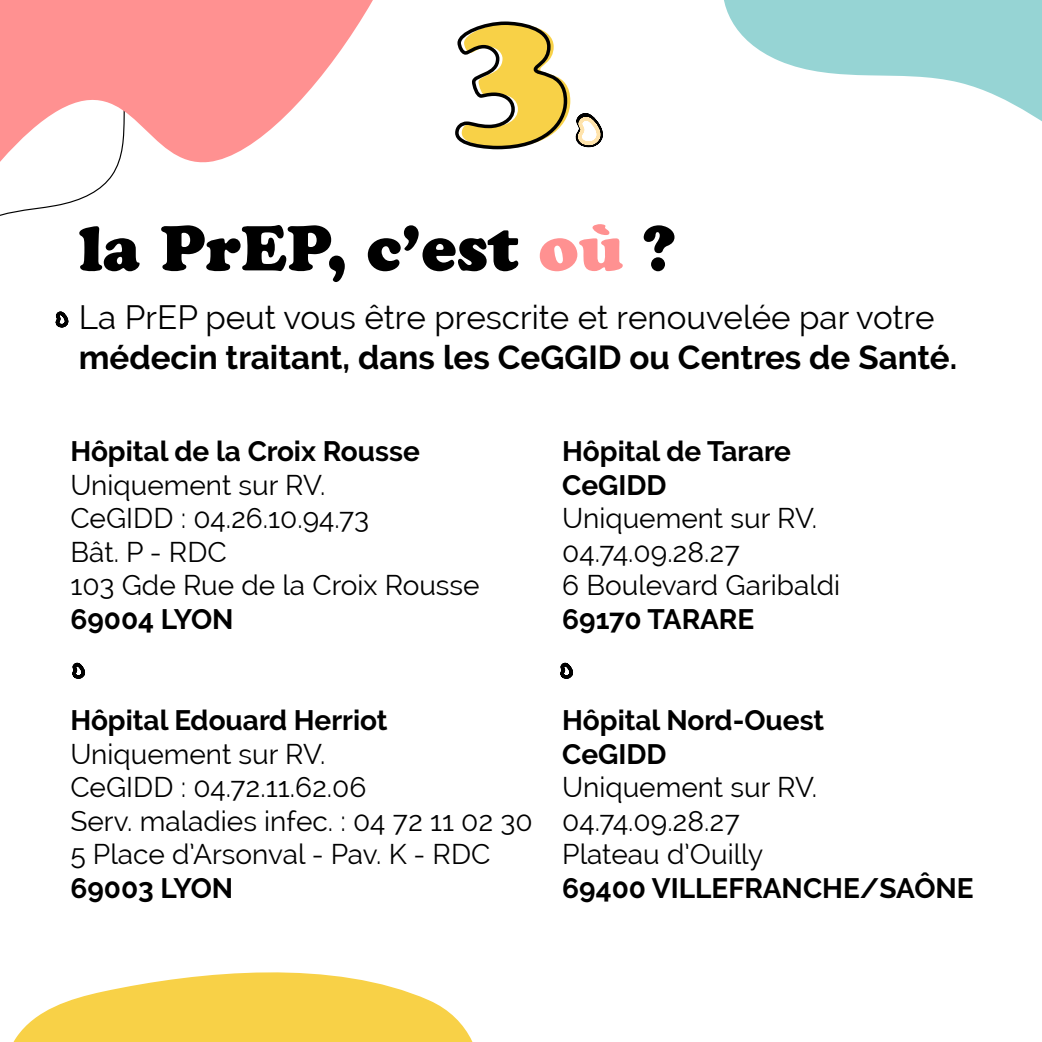
<style>
.page{position:relative;width:1042px;height:1042px;background:#fff}
.page>*{position:absolute;margin:0;border:0;box-sizing:border-box;transform-origin:0 0}
.t1{font:63px "Cooper Black Std";color:#000}
.t2{font:33.25px "Raleway";color:#000}
.t3{font:700 33.25px "Raleway";color:#000}
.t4{font:28px/33.6px "Raleway";color:#000}
.t5{font:700 28px/33.6px "Raleway";color:#000}
.s1{color:#ff9191}
.s2{font-weight:400}
</style>
<div class="page">
<svg style="left:0;top:0;width:373px;height:216px;fill:#ff9191"></svg>
<svg style="left:13px;top:972px;width:460px;height:70px"></svg>
<svg style="left:55px;top:311px;width:14px;height:17px"></svg>
<svg style="left:72px;top:662px;width:13px;height:17px"></svg>
<svg style="left:560px;top:662px;width:13px;height:17px"></svg>
<svg style="left:724px;top:0;width:318px;height:122px;fill:#96d4d4"></svg>
<svg style="left:455px;top:21px;width:148px;height:129px"></svg>
<p class="t1" style="left:79px;top:210px;width:598px">la PrEP, c’est <span class="s1">où</span> ?</p>
<p class="t2" style="left:79px;top:298px;width:857px">La PrEP peut vous être prescrite et renouvelée par votre</p>
<p class="t3" style="left:79px;top:338px;width:880px">médecin traitant, dans les CeGGID ou Centres de Santé.</p>
<p class="t5" style="left:70px;top:434px;width:351px">Hôpital de la Croix Rousse</p>
<p class="t4" style="left:70px;top:468px;width:256px">Uniquement sur RV.</p>
<p class="t4" style="left:70px;top:501px;width:300px">CeGIDD : 04.26.10.94.73</p>
<p class="t4" style="left:70px;top:535px;width:158px">Bât. P - RDC</p>
<p class="t4" style="left:70px;top:569px;width:411px">103 Gde Rue de la Croix Rousse</p>
<p class="t5" style="left:70px;top:602px;width:165px">69004 LYON</p>
<p class="t5" style="left:70px;top:703px;width:319px">Hôpital Edouard Herriot</p>
<p class="t4" style="left:70px;top:737px;width:464px">Uniquement sur RV.<br>CeGIDD : 04.72.11.62.06<br>Serv. maladies infec. : 04 72 11 02 30</p>
<p class="t4" style="left:70px;top:837px;width:421px">5 Place d’Arsonval - Pav. K - RDC</p>
<p class="t5" style="left:70px;top:871px;width:164px">69003 LYON</p>
<p class="t5" style="left:562px;top:434px;width:230px">Hôpital de Tarare</p>
<p class="t5" style="left:562px;top:468px;width:106px">CeGIDD</p>
<p class="t4" style="left:562px;top:501px;width:256px">Uniquement sur RV.</p>
<p class="t4" style="left:562px;top:535px;width:179px">04.74.09.28.27</p>
<p class="t4" style="left:562px;top:569px;width:279px">6 Boulevard Garibaldi</p>
<p class="t5" style="left:562px;top:602px;width:194px">69170 TARARE</p>
<p class="t5" style="left:562px;top:703px;width:263px">Hôpital Nord-Ouest<br>CeGIDD<br><span class="s2">Uniquement sur RV.</span></p>
<p class="t4" style="left:562px;top:804px;width:179px">04.74.09.28.27</p>
<p class="t4" style="left:562px;top:837px;width:202px">Plateau d’Ouilly</p>
<p class="t5" style="left:562px;top:871px;width:413px">69400 VILLEFRANCHE/SAÔNE</p>
</div>
